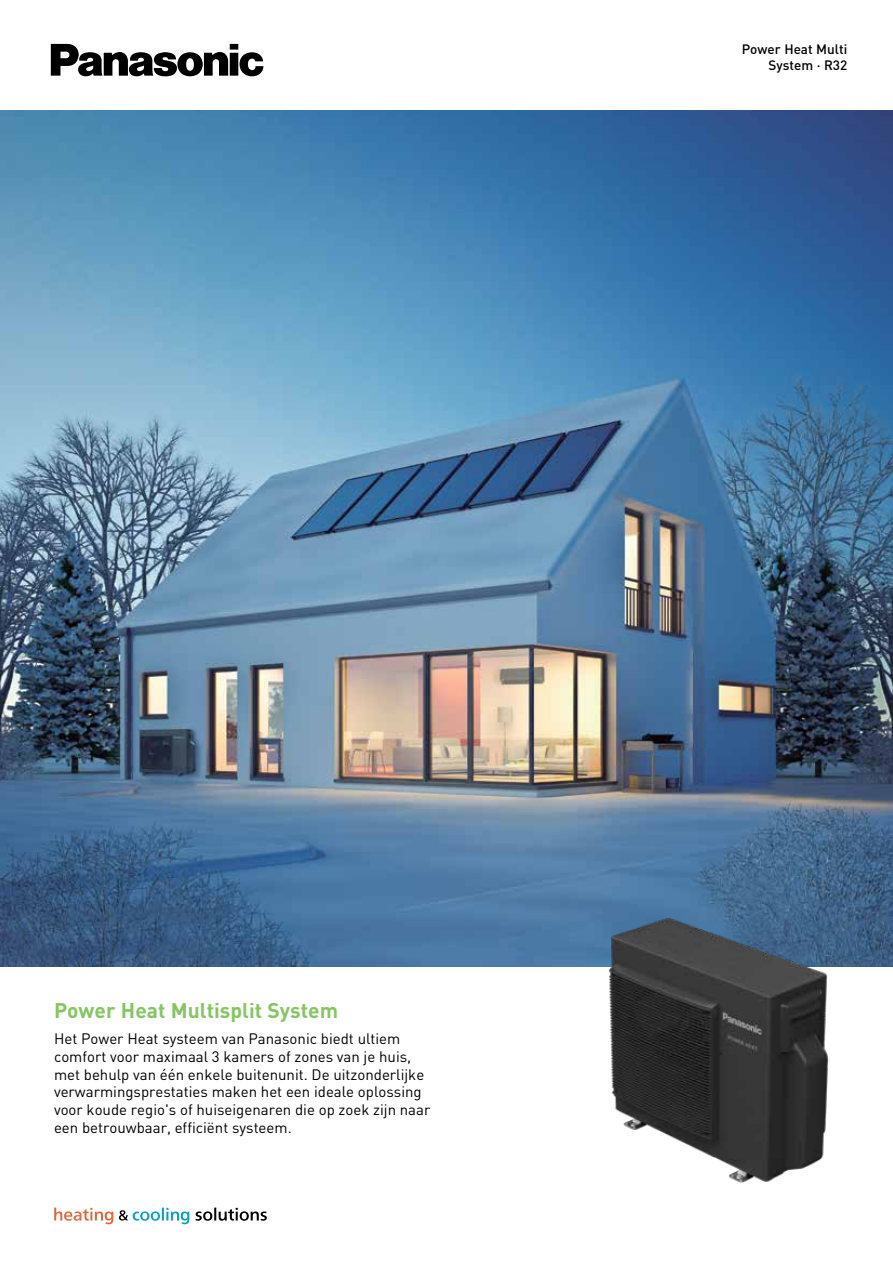
<style>
.page{position:relative;width:893px;height:1263px;background:#fff}
.page>*{position:absolute;margin:0;border:0;box-sizing:border-box;transform-origin:0 0}
.t1{font:700 21px "DIN Pro";color:#84c661}
.t2{font:15px/18px "DIN Pro";color:#000}
.t3{font:500 13.5px/16.2px "DIN Pro";color:#000;text-align:right}
</style>
<div class="page">
<img style="left:0;top:111px;width:893px;height:855px">
<svg style="left:51px;top:44px;width:212px;height:33px"></svg>
<svg style="left:196px;top:1207px;width:71px;height:14px"></svg>
<svg style="left:119px;top:1207px;width:70px;height:17px"></svg>
<svg style="left:54px;top:1207px;width:59px;height:17px"></svg>
<img style="left:607px;top:916px;width:222px;height:267px">
<p class="t3" style="left:742px;top:40px;width:107px">Power Heat Multi<br>System · R32</p>
<h1 class="t1" style="left:54px;top:994px;width:286px">Power Heat Multisplit System</h1>
<p class="t2" style="left:54px;top:1028px;width:378px">Het Power Heat systeem van Panasonic biedt ultiem comfort voor maximaal 3 kamers of zones van je huis, met behulp van één enkele buitenunit. De uitzonderlijke verwarmingsprestaties maken het een ideale oplossing voor koude regio's of huiseigenaren die op zoek zijn naar een betrouwbaar, efficiënt systeem.</p>
</div>
